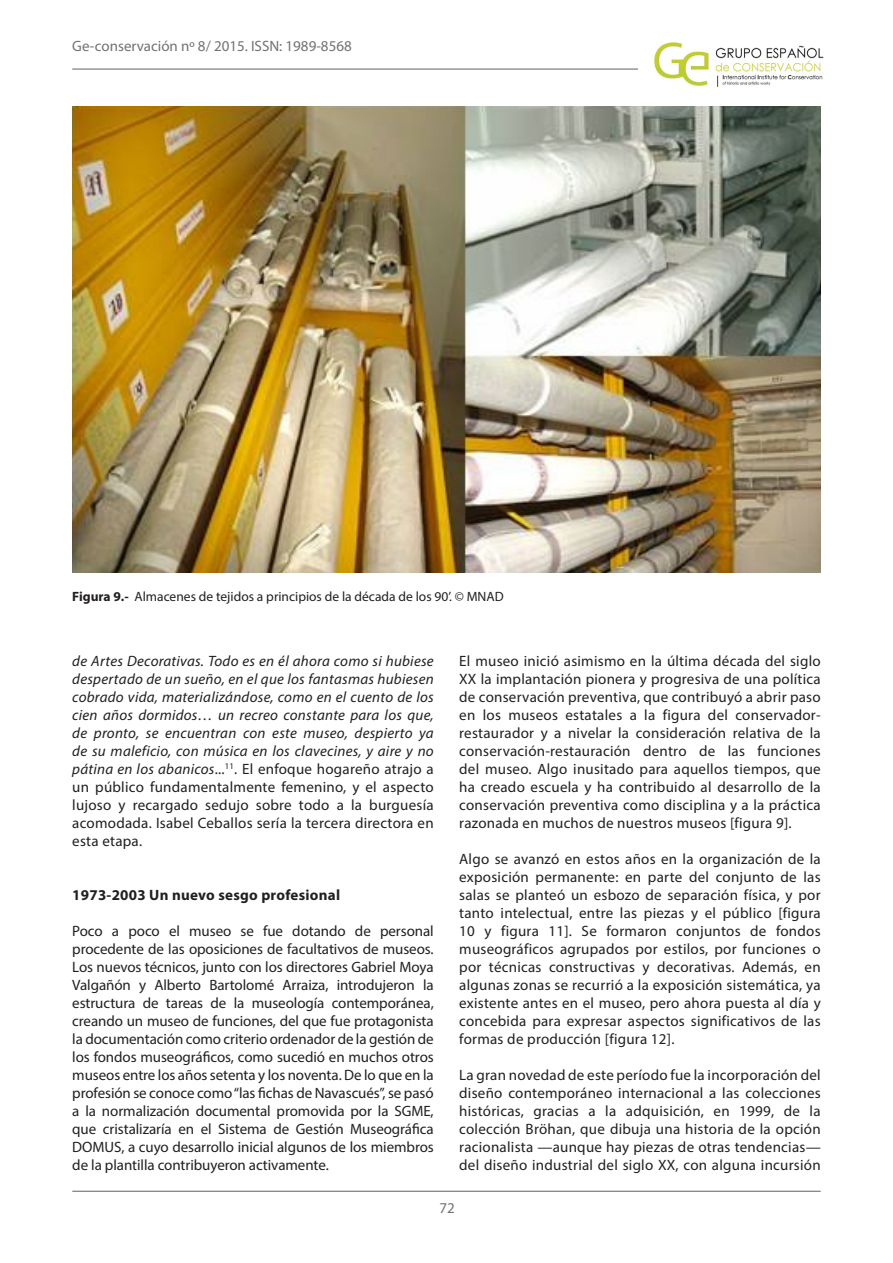
<style>
.page{position:relative;width:893px;height:1263px;background:#fff}
.page>*{position:absolute;margin:0;border:0;box-sizing:border-box;transform-origin:0 0}
.Tipo_de_texto{font:15px/18px "Myriad Pro";letter-spacing:.015em;color:#231f20;text-align:justify}
.Tipo_de_texto-2{font:italic 15px/18px "Myriad Pro";letter-spacing:.015em;color:#231f20;text-align:justify}
.t1{font:15px "Myriad Pro";color:#717275}
.Tipo_de_texto-3{font:700 15px "Myriad Pro";letter-spacing:.015em;color:#231f20}
.Pies_de_foto{font:13.5px "Myriad Pro";color:#231f20}
.s1{font-weight:700}
.s2{font-style:normal}
.s3{font-style:italic}
</style>
<div class="page">
<hr style="left:72px;top:68px;width:567px;height:2px;background:#717275">
<hr style="left:72px;top:1191px;width:749px;height:1px;background:#717275">
<img style="left:654px;top:42px;width:170px;height:45px">
<img style="left:72px;top:106px;width:749px;height:467px">
<p class="t1" style="left:72px;top:37px;width:281px">Ge-conservación nº 8/ 2015. ISSN: 1989-8568</p>
<p class="Pies_de_foto" style="left:72px;top:588px;width:433px"><span class="s1">Figura 9.-</span> Almacenes de tejidos a principios de la década de los 90’. © MNAD</p>
<p class="Tipo_de_texto-2" style="left:72px;top:652px;width:363px">de Artes Decorativas. Todo es en él ahora como si hubiese despertado de un sueño, en el que los fantasmas hubiesen cobrado vida, materializándose, como en el cuento de los cien años dormidos… un recreo constante para los que, de pronto, se encuentran con este museo, despierto ya de su maleficio, con música en los clavecines, y aire y no pátina en los abanicos<span class="s2">...</span><sup>11</sup><span class="s2">. El enfoque hogareño atrajo a un público fundamentalmente femenino, y el aspecto lujoso y recargado sedujo sobre todo a la burguesía acomodada. Isabel Ceballos sería la tercera directora en esta etapa.</span></p>
<p class="Tipo_de_texto-3" style="left:72px;top:885px;width:269px">1973-2003 Un nuevo sesgo profesional</p>
<p class="Tipo_de_texto" style="left:72px;top:922px;width:363px">Poco a poco el museo se fue dotando de personal procedente de las oposiciones de facultativos de museos.<br>Los nuevos técnicos, junto con los directores Gabriel Moya Valgañón y Alberto Bartolomé Arraiza, introdujeron la estructura de tareas de la museología contemporánea, creando un museo de funciones, del que fue protagonista la documentación como criterio ordenador de la gestión de los fondos museográficos, como sucedió en muchos otros museos entre los años setenta y los noventa. De lo que en la profesión se conoce como “las fichas de Navascués”, se pasó a la normalización documental promovida por la SGME, que cristalizaría en el Sistema de Gestión Museográfica DOMUS, a cuyo desarrollo inicial algunos de los miembros de la plantilla contribuyeron activamente.</p>
<p class="Tipo_de_texto" style="left:459px;top:652px;width:363px">El museo inició asimismo en la última década del siglo XX la implantación pionera y progresiva de una política de conservación preventiva, que contribuyó a abrir paso en los museos estatales a la figura del conservador&shy;restaurador y a nivelar la consideración relativa de la conservación-restauración dentro de las funciones del museo. Algo inusitado para aquellos tiempos, que ha creado escuela y ha contribuido al desarrollo de la conservación preventiva como disciplina y a la práctica razonada en muchos de nuestros museos [figura 9].</p>
<p class="Tipo_de_texto" style="left:459px;top:850px;width:363px">Algo se avanzó en estos años en la organización de la exposición permanente: en parte del conjunto de las salas se planteó un esbozo de separación física, y por tanto intelectual, entre las piezas y el público [figura 10 y figura 11]. Se formaron conjuntos de fondos museográficos agrupados por estilos, por funciones o por técnicas constructivas y decorativas. Además, en algunas zonas se recurrió a la exposición sistemática, ya existente antes en el museo, pero ahora puesta al día y concebida para expresar aspectos significativos de las formas de producción [figura 12].</p>
<p class="Tipo_de_texto" style="left:459px;top:1066px;width:363px">La gran novedad de este período fue la incorporación del diseño contemporáneo internacional a las colecciones históricas, gracias a la adquisición, en 1999, de la colección Bröhan, que dibuja una historia de la opción racionalista <span class="s3">—</span>aunque hay piezas de otras tendencias<span class="s3">— </span>del diseño industrial del siglo XX, con alguna incursión</p>
<p class="t1" style="left:439px;top:1198px;width:17px">72</p>
</div>
